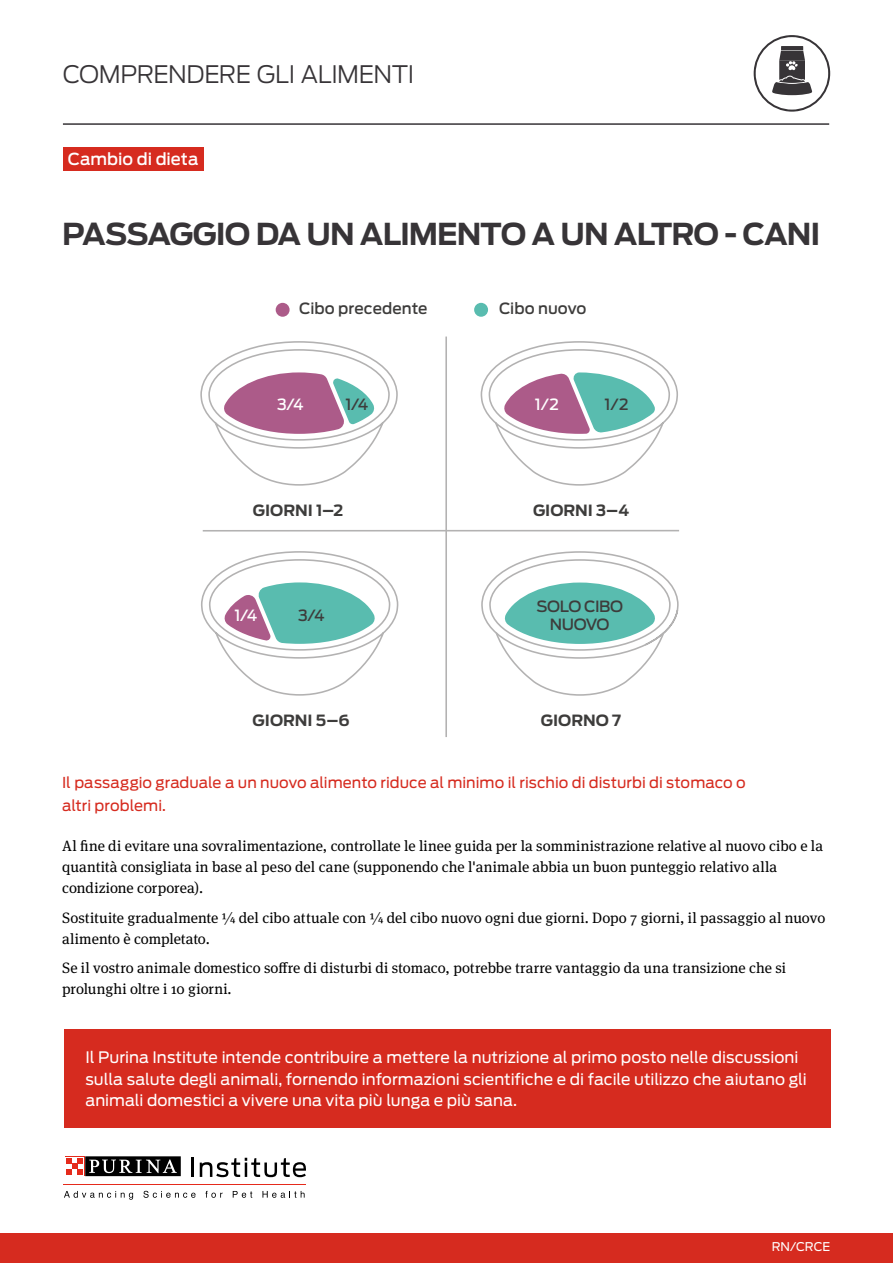
<style>
.page{position:relative;width:893px;height:1263px;background:#fff}
.page>*{position:absolute;margin:0;border:0;box-sizing:border-box;transform-origin:0 0}
.t1{font:700 30px "Antenna";letter-spacing:-.035em;color:#373437}
.t2{font:300 24px "Antenna";letter-spacing:-.02em;color:#373437}
.t3{font:500 16.5px "Antenna";color:#fff}
.t4{font:15.75px/21.8px "Antenna";color:#fff}
.t5{font:700 15.45px "Antenna";letter-spacing:-.005em;color:#3d3c3b}
.t6{font:500 15.45px "Antenna";letter-spacing:-.005em;color:#3d3c3b}
.t7{font:500 15.45px/18.5px "Antenna";letter-spacing:-.035em;color:#3d3c3b;text-align:center}
.t8{font:500 15.45px "Antenna";color:#fff}
.t9{font:15px/21px "Meta Serif Pro";color:#000}
.t10{font:15px/22.5px "Antenna";color:#d62b1f}
.t11{font:12px "Antenna";letter-spacing:-.005em;color:#fff}
</style>
<div class="page">
<div style="left:0;top:1233px;width:893px;height:30px;background:#d62b1f"></div>
<hr style="left:63px;top:123px;width:766px;height:2px;background:#373437">
<hr style="left:64px;top:1184px;width:242px;height:1px;background:#e52a1b">
<svg style="left:192px;top:1158px;width:2px;height:19px"></svg>
<svg style="left:200px;top:1158px;width:106px;height:19px"></svg>
<svg style="left:64px;top:1191px;width:69px;height:9px"></svg>
<svg style="left:143px;top:1191px;width:53px;height:7px"></svg>
<svg style="left:205px;top:1191px;width:18px;height:7px"></svg>
<svg style="left:233px;top:1191px;width:19px;height:7px"></svg>
<svg style="left:262px;top:1191px;width:43px;height:7px"></svg>
<svg style="left:85px;top:1176px;width:96px;height:1px"></svg>
<svg style="left:65px;top:1156px;width:20px;height:20px"></svg>
<div style="left:85px;top:1156px;width:96px;height:20px;background:#000"></div>
<svg style="left:89px;top:1159px;width:88px;height:14px"></svg>
<div style="left:65px;top:1157px;width:19px;height:18px;background:#fff"></div>
<svg style="left:66px;top:1158px;width:17px;height:17px"></svg>
<div style="left:474px;top:303px;width:14px;height:14px;background:#59bcaf;border-radius:50%"></div>
<div style="left:276px;top:303px;width:14px;height:14px;background:#ac5b89;border-radius:50%"></div>
<svg style="left:200px;top:341px;width:198px;height:145px"></svg>
<svg style="left:201px;top:551px;width:198px;height:145px"></svg>
<svg style="left:480px;top:341px;width:198px;height:145px"></svg>
<hr style="left:445px;top:337px;width:2px;height:400px;background:#b3b2b2">
<hr style="left:203px;top:530px;width:476px;height:1px;background:#b3b2b2">
<svg style="left:481px;top:551px;width:198px;height:145px"></svg>
<div style="left:64px;top:147px;width:140px;height:24px;background:#d62b1f"></div>
<svg style="left:754px;top:35px;width:76px;height:77px"></svg>
<div style="left:64px;top:1029px;width:767px;height:99px;background:#d62b1f"></div>
<h2 class="t2" style="left:63px;top:58px;width:353px">COMPRENDERE GLI ALIMENTI</h2>
<p class="t3" style="left:68px;top:148px;width:132px">Cambio di dieta</p>
<h1 class="t1" style="left:62px;top:213px;width:760px">PASSAGGIO DA UN ALIMENTO A UN ALTRO - CANI</h1>
<p class="t6" style="left:299px;top:298px;width:130px">Cibo precedente</p>
<p class="t6" style="left:499px;top:298px;width:89px">Cibo nuovo</p>
<p class="t8" style="left:277px;top:394px;width:28px">3/4</p>
<p class="t6" style="left:345px;top:394px;width:25px">1/4</p>
<p class="t8" style="left:535px;top:394px;width:25px">1/2</p>
<p class="t6" style="left:605px;top:394px;width:25px">1/2</p>
<p class="t5" style="left:253px;top:499px;width:92px">GIORNI 1–2</p>
<p class="t5" style="left:533px;top:499px;width:98px">GIORNI 3–4</p>
<p class="t8" style="left:234px;top:605px;width:25px">1/4</p>
<p class="t6" style="left:298px;top:605px;width:28px">3/4</p>
<p class="t7" style="left:537px;top:597px;width:88px">SOLO CIBO<br>NUOVO</p>
<p class="t5" style="left:253px;top:709px;width:99px">GIORNI 5–6</p>
<p class="t5" style="left:541px;top:709px;width:82px">GIORNO 7</p>
<p class="t10" style="left:62px;top:771px;width:685px">Il passaggio graduale a un nuovo alimento riduce al minimo il rischio di disturbi di stomaco o altri problemi.</p>
<p class="t9" style="left:62px;top:834px;width:762px">Al fine di evitare una sovralimentazione, controllate le linee guida per la somministrazione relative al nuovo cibo e la quantità consigliata in base al peso del cane (supponendo che l'animale abbia un buon punteggio relativo alla condizione corporea).</p>
<p class="t9" style="left:62px;top:906px;width:765px">Sostituite gradualmente ¼ del cibo attuale con ¼ del cibo nuovo ogni due giorni. Dopo 7 giorni, il passaggio al nuovo alimento è completato.</p>
<p class="t9" style="left:62px;top:956px;width:725px">Se il vostro animale domestico soffre di disturbi di stomaco, potrebbe trarre vantaggio da una transizione che si prolunghi oltre i 10 giorni.</p>
<p class="t4" style="left:86px;top:1046px;width:723px">Il Purina Institute intende contribuire a mettere la nutrizione al primo posto nelle discussioni sulla salute degli animali, fornendo informazioni scientifiche e di facile utilizzo che aiutano gli animali domestici a vivere una vita più lunga e più sana.</p>
<p class="t11" style="left:772px;top:1239px;width:60px">RN/CRCE</p>
</div>
